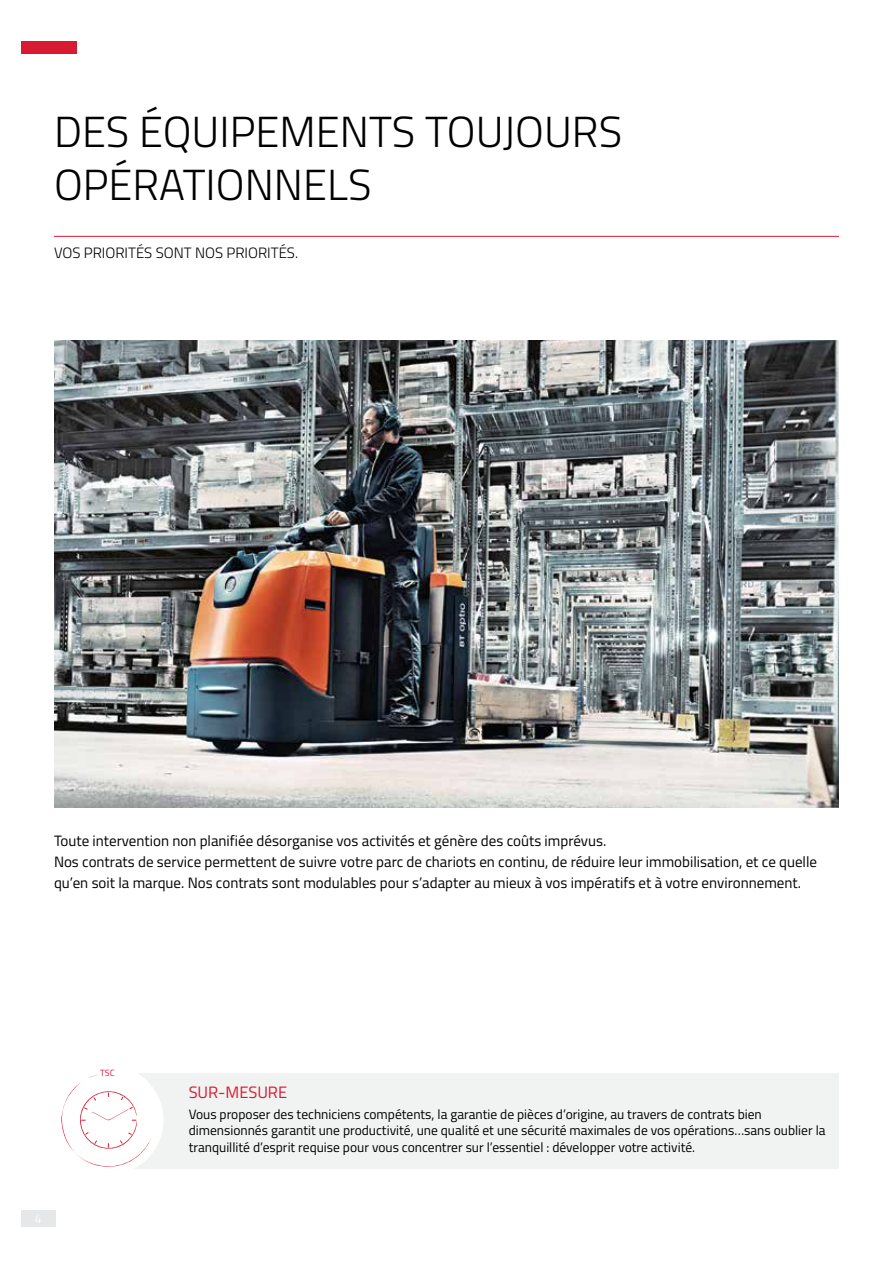
<style>
.page{position:relative;width:893px;height:1263px;background:#fff}
.page>*{position:absolute;margin:0;border:0;box-sizing:border-box;transform-origin:0 0}
.t1{font:300 43.5px/52.5px "Titillium";color:#000}
.t2{font:16.5px "Titillium";color:#da1a32}
.t3{font:15px/21px "Titillium";color:#000}
.t4{font:300 15px "Titillium";color:#000}
.t5{font:13.5px/16.5px "Titillium";color:#000}
.t6{font:9px "Titillium";color:#da1a32}
</style>
<div class="page">
<div style="left:21px;top:41px;width:56px;height:12px;background:#da1a32"></div>
<div style="left:21px;top:1210px;width:34px;height:17px;background:#e6e7e8"></div>
<div style="left:109px;top:1074px;width:730px;height:95px;background:#f1f2f2"></div>
<div style="left:54px;top:1065px;width:110px;height:110px;border:24px solid #fff;border-radius:50%"></div>
<svg style="left:57px;top:1069px;width:95px;height:99px"></svg>
<hr style="left:54px;top:236px;width:785px;height:1px;background:#da1a32">
<img style="left:54px;top:340px;width:785px;height:468px">
<h1 class="t1" style="left:54px;top:104px;width:570px">DES ÉQUIPEMENTS TOUJOURS<br>OPÉRATIONNELS</h1>
<p class="t4" style="left:54px;top:242px;width:246px">VOS PRIORITÉS SONT NOS PRIORITÉS.</p>
<p class="t3" style="left:54px;top:830px;width:765px">Toute intervention non planifiée désorganise vos activités et génère des coûts imprévus.<br>Nos contrats de service permettent de suivre votre parc de chariots en continu, de réduire leur immobilisation, et ce quelle qu’en soit la marque. Nos contrats sont modulables pour s’adapter au mieux à vos impératifs et à votre environnement.</p>
<p class="t6" style="left:100px;top:1066px;width:16px">TSC</p>
<p class="t2" style="left:189px;top:1080px;width:100px">SUR-MESURE</p>
<p class="t5" style="left:189px;top:1105px;width:638px">Vous proposer des techniciens compétents, la garantie de pièces d’origine, au travers de contrats bien dimensionnés garantit une productivité, une qualité et une sécurité maximales de vos opérations…sans oublier la tranquillité d’esprit requise pour vous concentrer sur l’essentiel : développer votre activité.</p>
</div>
